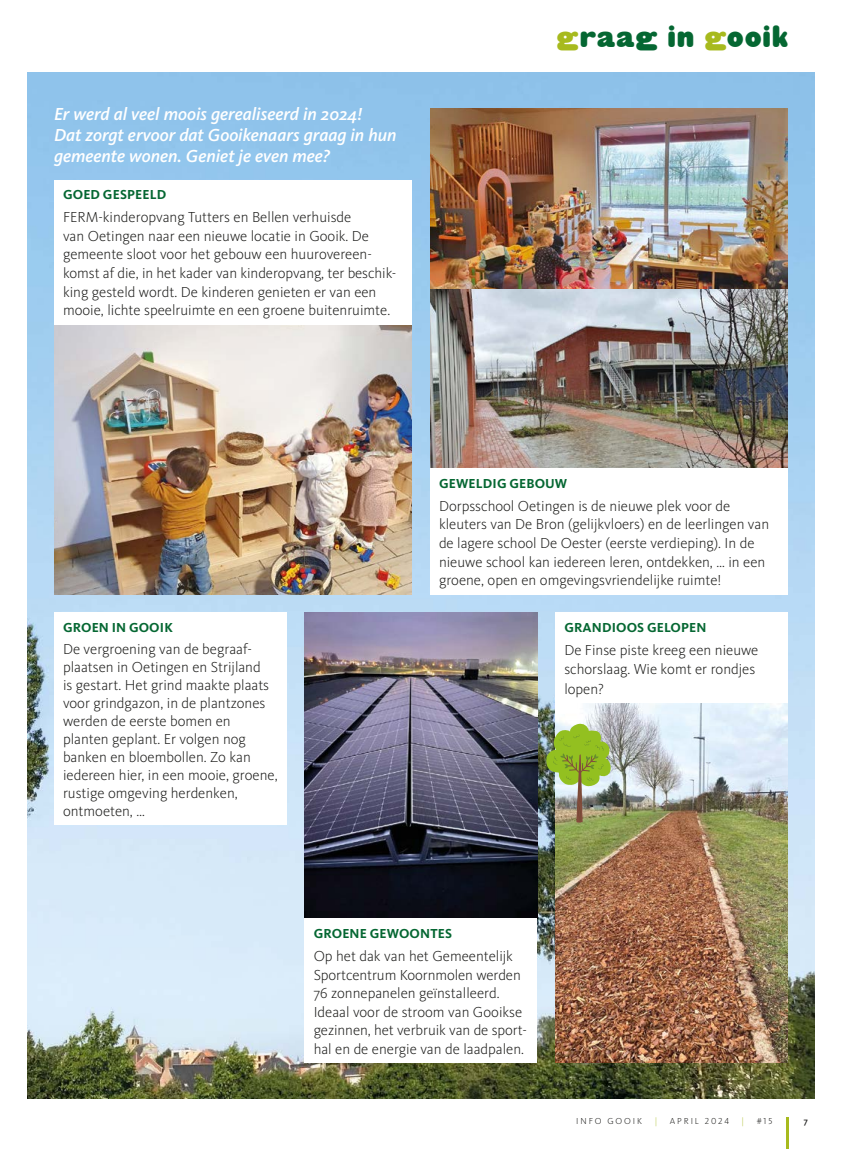
<style>
.page{position:relative;width:842px;height:1149px;background:#fff}
.page>*{position:absolute;margin:0;border:0;box-sizing:border-box;transform-origin:0 0}
.t1{font:30px "HWT Gothic Round";letter-spacing:.05em;color:#056732}
.t2{font:italic 500 18px/21px "Kievit OT";color:#fff}
.t3{font:300 15px/18.6px "Kievit OT";color:#1d1d1b}
.t4{font:700 13.5px "Kievit OT";letter-spacing:.01em;color:#056732}
.t5{font:300 9px "Kievit OT";letter-spacing:.21em;color:#1d1d1b}
.t6{font:300 9px "Kievit OT";color:#a7ba1e}
.t7{font:500 9px "Kievit OT";color:#1d1d1b}
.s1{color:#a7ba1e}
</style>
<div class="page">
<img style="left:27px;top:72px;width:788px;height:1026px">
<img style="left:555px;top:702px;width:233px;height:360px">
<img style="left:54px;top:324px;width:358px;height:270px">
<img style="left:305px;top:612px;width:232px;height:306px">
<img style="left:430px;top:108px;width:358px;height:360px">
<div style="left:555px;top:612px;width:233px;height:90px;background:#fff"></div>
<div style="left:305px;top:918px;width:232px;height:144px;background:#fff"></div>
<div style="left:54px;top:612px;width:233px;height:213px;background:#fff"></div>
<div style="left:430px;top:468px;width:358px;height:126px;background:#fff"></div>
<div style="left:54px;top:180px;width:358px;height:144px;background:#fff"></div>
<img style="left:546px;top:723px;width:65px;height:99px">
<hr style="left:787px;top:1116px;width:2px;height:32px;background:#a7ba1e">
<p class="t2" style="left:54px;top:103px;width:344px">Er werd al veel moois gerealiseerd in 2024!<br>Dat zorgt ervoor dat Gooikenaars graag in hun gemeente wonen. Geniet je even mee?</p>
<p class="t4" style="left:63px;top:187px;width:105px">GOED GESPEELD</p>
<p class="t3" style="left:63px;top:208px;width:333px">FERM-kinderopvang Tutters en Bellen verhuisde<br>van Oetingen naar een nieuwe locatie in Gooik. De gemeente sloot voor het gebouw een huurovereen&shy;komst af die, in het kader van kinderopvang, ter beschik&shy;king gesteld wordt. De kinderen genieten er van een mooie, lichte speelruimte en een groene buitenruimte.</p>
<h1 class="t1" style="left:557px;top:19px;width:233px"><span class="s1">g</span>raag in <span class="s1">g</span>ooik</h1>
<p class="t4" style="left:63px;top:619px;width:111px">GROEN IN GOOIK</p>
<p class="t3" style="left:63px;top:639px;width:216px;line-height:18px">De vergroening van de begraaf&shy;plaatsen in Oetingen en Strijland<br>is gestart. Het grind maakte plaats voor grindgazon, in de plantzones werden de eerste bomen en planten geplant. Er volgen nog banken en bloembollen. Zo kan iedereen hier, in een mooie, groene, rustige omgeving herdenken, ontmoeten, …</p>
<p class="t4" style="left:439px;top:475px;width:130px">GEWELDIG GEBOUW</p>
<p class="t3" style="left:439px;top:496px;width:332px">Dorpsschool Oetingen is de nieuwe plek voor de kleuters van De Bron (gelijkvloers) en de leerlingen van de lagere school De Oester (eerste verdieping). In de nieuwe school kan iedereen leren, ontdekken, … in een groene, open en omgevingsvriendelijke ruimte!</p>
<p class="t4" style="left:564px;top:619px;width:144px">GRANDIOOS GELOPEN</p>
<p class="t3" style="left:564px;top:640px;width:196px;line-height:19.2px">De Finse piste kreeg een nieuwe schorslaag. Wie komt er rondjes lopen?</p>
<p class="t4" style="left:314px;top:925px;width:140px">GROENE GEWOONTES</p>
<p class="t3" style="left:314px;top:946px;width:213px">Op het dak van het Gemeentelijk Sportcentrum Koornmolen werden 76 zonnepanelen geïnstalleerd.<br>Ideaal voor de stroom van Gooikse gezinnen, het verbruik van de sport&shy;hal en de energie van de laadpalen.</p>
<p class="t5" style="left:576px;top:1114px;width:67px">INFO GOOIK</p>
<p class="t6" style="left:655px;top:1114px;width:4px">|</p>
<p class="t5" style="left:670px;top:1114px;width:61px">APRIL 2024</p>
<p class="t6" style="left:741px;top:1114px;width:4px">|</p>
<p class="t5" style="left:757px;top:1114px;width:17px">#15</p>
<p class="t7" style="left:804px;top:1114px;width:6px">7</p>
</div>
